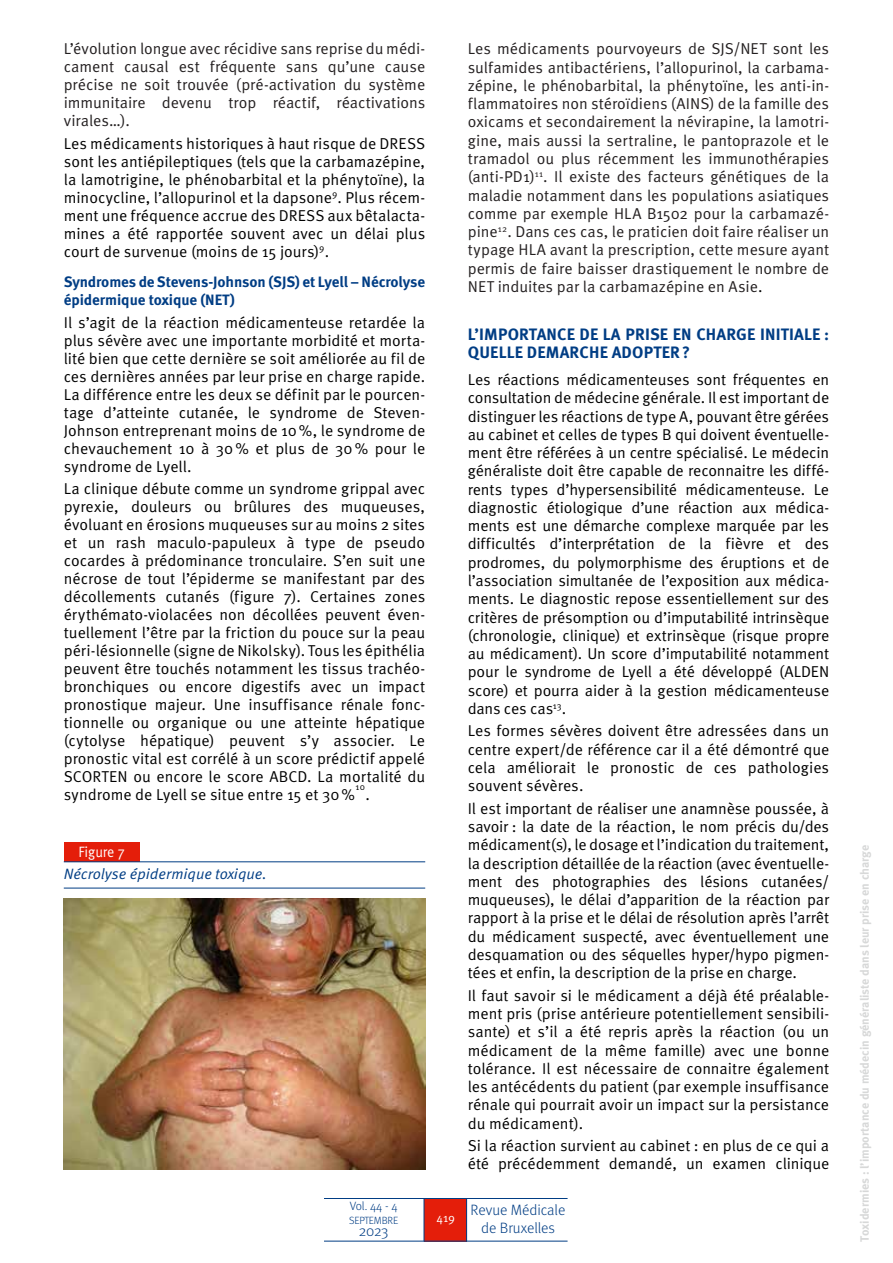
<style>
.page{position:relative;width:893px;height:1263px;background:#fff}
.page>*{position:absolute;margin:0;border:0;box-sizing:border-box;transform-origin:0 0}
.t1{font:700 16.5px/18.3px "Meta Pro";letter-spacing:.01em;color:#003d84}
.t2{font:15.75px/18.3px "Meta Pro Norm";letter-spacing:-.005em;color:#000;text-align:justify}
.t3{font:15.75px/18.3px "Meta Pro Norm";letter-spacing:-.005em;color:#231f20;text-align:justify}
.t4{font:700 15px/18px "Meta Pro";letter-spacing:-.005em;color:#003d84}
.t5{font:italic 15px "Meta Pro";color:#003d84}
.t6{font:300 15px/18px "Meta Pro";color:#003d84;text-align:center}
.t7{font:15px "Meta Pro Norm";color:#fff;scale:.92 1}
.t8{font:300 15px "Meta Pro";color:#003d84}
.t9{font:700 12px "Meta Pro";color:#d7d8d8}
.t10{font:300 12px "Meta Pro";color:#003d84}
.t11{font:12px "Meta Pro Norm";color:#fff}
.t12{font:300 10.5px "Meta Pro";letter-spacing:-.015em;color:#003d84}
.t13{font:9.15px "Meta Pro Norm";color:#000}
.s1{color:#000}
.s2{font-style:inherit}
</style>
<div class="page">
<div style="left:424px;top:1198px;width:43px;height:43px;background:#e41e0a"></div>
<hr style="left:324px;top:1241px;width:244px;height:1px;background:#003d84">
<hr style="left:466px;top:1198px;width:1px;height:43px;background:#003d84">
<hr style="left:424px;top:1198px;width:1px;height:43px;background:#003d84">
<hr style="left:324px;top:1198px;width:244px;height:1px;background:#003d84">
<div style="left:64px;top:842px;width:75px;height:19px;background:#e41e0a"></div>
<hr style="left:64px;top:861px;width:361px;height:1px;background:#003d84">
<hr style="left:64px;top:888px;width:361px;height:1px;background:#003d84">
<img style="left:64px;top:898px;width:361px;height:271px">
<p class="t3" style="left:64px;top:39px;width:363px">L’évolution longue avec récidive sans reprise du médi&shy;cament causal est fréquente sans qu’une cause précise ne soit trouvée (pré-activation du système immunitaire devenu trop réactif, réactivations virales…).</p>
<p class="t2" style="left:64px;top:133px;width:363px">Les médicaments historiques à haut risque de DRESS sont les antiépileptiques (tels que la carbamazépine, la lamotrigine, le phénobarbital et la phénytoïne), la minocycline, l’allopurinol et la dapsone<sup>9</sup>. Plus récem&shy;ment une fréquence accrue des DRESS aux bêtalacta&shy;mines a été rapportée souvent avec un délai plus court de survenue (moins de 15 jours)<sup>9</sup>.</p>
<p class="t4" style="left:64px;top:272px;width:363px">Syndromes de Stevens-Johnson (SJS) et Lyell – Nécrolyse épidermique toxique (NET)</p>
<p class="t2" style="left:64px;top:312px;width:363px">Il s’agit de la réaction médicamenteuse retardée la plus sévère avec une importante morbidité et morta&shy;lité bien que cette dernière se soit améliorée au fil de ces dernières années par leur prise en charge rapide.<br>La différence entre les deux se définit par le pourcen&shy;tage d’atteinte cutanée, le syndrome de Steven-Johnson entreprenant moins de 10%, le syndrome de chevauchement 10 à 30% et plus de 30% pour le syndrome de Lyell.</p>
<p class="t2" style="left:64px;top:478px;width:363px">La clinique débute comme un syndrome grippal avec pyrexie, douleurs ou brûlures des muqueuses, évoluant en érosions muqueuses sur au moins 2 sites et un rash maculo-papuleux à type de pseudo cocardes à prédominance tronculaire. S’en suit une nécrose de tout l’épiderme se manifestant par des décollements cutanés (figure 7). Certaines zones érythémato-violacées non décollées peuvent éven&shy;tuellement l’être par la friction du pouce sur la peau péri-lésionnelle (signe de Nikolsky). Tous les épithélia peuvent être touchés notamment les tissus trachéo&shy;bronchiques ou encore digestifs avec un impact pronostique majeur. Une insuffisance rénale fonc&shy;tionnelle ou organique ou une atteinte hépatique (cytolyse hépatique) peuvent s’y associer. Le pronostic vital est corrélé à un score prédictif appelé SCORTEN ou encore le score ABCD. La mortalité du syndrome de Lyell se situe entre 15 et 30%</p>
<p class="t13" style="left:356px;top:780px;width:11px">10</p>
<p class="t2" style="left:365px;top:784px;width:6px">.</p>
<p class="t7" style="left:78px;top:841px;width:52px">Figure 7</p>
<p class="t5" style="left:64px;top:863px;width:204px">Nécrolyse épidermique toxique.</p>
<p class="t3" style="left:468px;top:39px;width:363px">Les médicaments pourvoyeurs de SJS/NET sont les sulfamides antibactériens, l’allopurinol, la carbama&shy;zépine, le phénobarbital, la phénytoïne, les anti-in&shy;flammatoires non stéroïdiens (AINS) de la famille des oxicams et secondairement la névirapine, la lamotri&shy;gine, mais aussi la sertraline, le pantoprazole et le tramadol ou plus récemment les immunothérapies (anti-PD1)<sup>11</sup>. Il existe des facteurs génétiques de la maladie notamment dans les populations asiatiques comme par exemple HLA B1502 pour la carbamazé&shy;pine<sup>12</sup>. Dans ces cas, le praticien doit faire réaliser un typage HLA avant la prescription, cette mesure ayant permis de faire baisser drastiquement le nombre de NET induites par la carbamazépine en Asie<span class="s1">.</span></p>
<p class="t1" style="left:468px;top:324px;width:363px">L’IMPORTANCE DE LA PRISE EN CHARGE INITIALE :<br>QUELLE DEMARCHE ADOPTER?</p>
<p class="t2" style="left:468px;top:369px;width:363px">Les réactions médicamenteuses sont fréquentes en consultation de médecine générale. Il est important de distinguer les réactions de type A, pouvant être gérées au cabinet et celles de types B qui doivent éventuelle&shy;ment être référées à un centre spécialisé. Le médecin généraliste doit être capable de reconnaitre les diffé&shy;rents types d’hypersensibilité médicamenteuse. Le diagnostic étiologique d’une réaction aux médica&shy;ments est une démarche complexe marquée par les difficultés d’interprétation de la fièvre et des prodromes, du polymorphisme des éruptions et de l’association simultanée de l’exposition aux médica&shy;ments. Le diagnostic repose essentiellement sur des critères de présomption ou d’imputabilité intrinsèque (chronologie, clinique) et extrinsèque (risque propre au médicament). Un score d’imputabilité notamment pour le syndrome de Lyell a été développé (ALDEN score) et pourra aider à la gestion médicamenteuse dans ces cas<sup>13</sup>.</p>
<p class="t2" style="left:468px;top:721px;width:363px">Les formes sévères doivent être adressées dans un centre expert/de référence car il a été démontré que cela améliorait le pronostic de ces pathologies souvent sévères.</p>
<p class="t2" style="left:468px;top:798px;width:363px">Il est important de réaliser une anamnèse poussée, à savoir : la date de la réaction, le nom précis du/des médicament(s), le dosage et l’indication du traitement, la description détaillée de la réaction (avec éventuelle&shy;ment des photographies des lésions cutanées/ muqueuses), le délai d’apparition de la réaction par rapport à la prise et le délai de résolution après l’arrêt du médicament suspecté, avec éventuellement une desquamation ou des séquelles hyper/hypo pigmen&shy;tées et enfin, la description de la prise en charge.</p>
<p class="t2" style="left:468px;top:985px;width:363px">Il faut savoir si le médicament a déjà été préalable&shy;ment pris (prise antérieure potentiellement sensibili&shy;sante) et s’il a été repris après la réaction (ou un médicament de la même famille) avec une bonne tolérance. Il est nécessaire de connaitre également les antécédents du patient (par exemple insuffisance rénale qui pourrait avoir un impact sur la persistance du médicament).</p>
<p class="t2" style="left:468px;top:1135px;width:363px">Si la réaction survient au cabinet : en plus de ce qui a été précédemment demandé, un examen clinique</p>
<p class="t10" style="left:350px;top:1197px;width:49px">Vol. 44 - 4</p>
<p class="t6" style="left:471px;top:1200px;width:96px"><span class="s2">R</span>evue Médicale de Bruxelles</p>
<p class="t11" style="left:437px;top:1208px;width:20px">419</p>
<p class="t12" style="left:349px;top:1212px;width:51px">SEPTEMBRE</p>
<p class="t8" style="left:359px;top:1220px;width:31px">2023</p>
<p class="t9" style="left:855px;top:1241px;width:398px;rotate:-90deg">Toxidermies : l’importance du médecin généraliste dans leur prise en charge</p>
</div>
